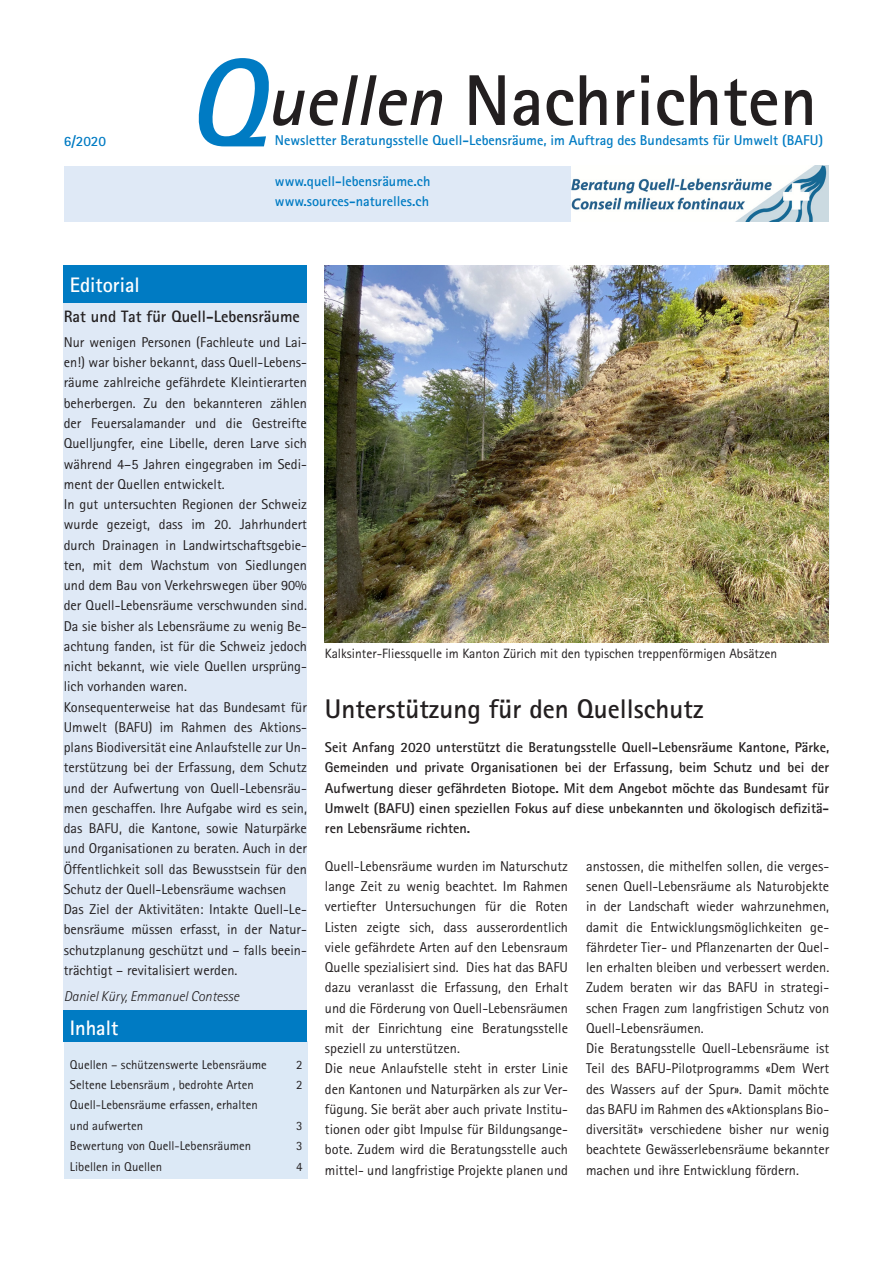
<style>
.page{position:relative;width:893px;height:1263px;background:#fff}
.page>*{position:absolute;margin:0;border:0;box-sizing:border-box;transform-origin:0 0}
.Überschrift_1{font:italic 700 126px "Rotis Sans Serif";color:#007bc3}
.Überschrift_1-2{font:700 72px "Rotis Sans Serif";color:#231f20}
.Überschrift_1-3{font:700 27px "Rotis Sans Serif";color:#231f20}
.t1{font:700 21px "Rotis Sans Serif";color:#fff}
.Überschrift_3{font:700 16.5px "Rotis Sans Serif";color:#231f20}
.Fliesstext{font:14.25px/20.2px "Rotis Sans Serif";color:#231f20;text-align:justify}
.Lead{font:700 14.25px/20.2px "Rotis Sans Serif";color:#231f20;text-align:justify}
.Lead-2{font:700 14.25px "Rotis Sans Serif";color:#007bc3}
.Fliesstext-2{font:700 14.25px "Rotis Sans Serif";color:#007bc3}
.Fliesstext-3{font:italic 300 14.25px "Rotis Sans Serif";color:#231f20}
.LegendeBild{font:13.5px "Rotis Sans Serif";color:#231f20}
.Fliesstext-4{font:12.75px/20.2px "Rotis Sans Serif";color:#231f20}
.s1{font-style:italic}
</style>
<div class="page">
<div style="left:64px;top:265px;width:243px;height:773px;background:#dfe9f6"></div>
<div style="left:64px;top:1042px;width:243px;height:137px;background:#dce9f6"></div>
<div style="left:64px;top:1011px;width:243px;height:31px;background:#007bc3"></div>
<div style="left:64px;top:166px;width:764px;height:56px;background:#dfe9f6"></div>
<div style="left:64px;top:265px;width:243px;height:37px;background:#007bc3"></div>
<img style="left:572px;top:166px;width:256px;height:56px">
<img style="left:325px;top:265px;width:503px;height:378px">
<p class="Lead-2" style="left:64px;top:132px;width:44px">6/2020</p>
<p class="t1" style="left:70px;top:272px;width:72px">Editorial</p>
<p class="Überschrift_1" style="left:186px;top:24px;width:114px">Q</p>
<p class="Fliesstext-2" style="left:275px;top:172px;width:157px">www.quell-lebensräume.ch</p>
<p class="Fliesstext-2" style="left:275px;top:192px;width:156px">www.sources-naturelles.ch</p>
<p class="Überschrift_1-2" style="left:266px;top:55px;width:552px"><span class="s1">uellen</span> Nachrichten</p>
<p class="Lead-2" style="left:275px;top:131px;width:550px">Newsletter Beratungsstelle Quell-Lebensräume, im Auftrag des Bundesamts für Umwelt (BAFU)</p>
<p class="Überschrift_3" style="left:64px;top:306px;width:238px">Rat und Tat für Quell-Lebensräume</p>
<p class="Fliesstext" style="left:64px;top:332px;width:245px">Nur wenigen Personen (Fachleute und Lai&shy;en!) war bisher bekannt, dass Quell-Lebens&shy;räume zahlreiche gefährdete Kleintierarten beherbergen. Zu den bekannteren zählen der Feuersalamander und die Gestreifte Quelljungfer, eine Libelle, deren Larve sich während 4–5 Jahren eingegraben im Sedi&shy;ment der Quellen entwickelt.</p>
<p class="Fliesstext" style="left:64px;top:494px;width:245px">In gut untersuchten Regionen der Schweiz wurde gezeigt, dass im 20. Jahrhundert durch Drainagen in Landwirtschaftsgebie&shy;ten, mit dem Wachstum von Siedlungen und dem Bau von Verkehrswegen über 90% der Quell-Lebensräume verschwunden sind.<br>Da sie bisher als Lebensräume zu wenig Be&shy;achtung fanden, ist für die Schweiz jedoch nicht bekannt, wie viele Quellen ursprüng&shy;lich vorhanden waren.</p>
<p class="Fliesstext" style="left:64px;top:696px;width:245px">Konsequenterweise hat das Bundesamt für Umwelt (BAFU) im Rahmen des Aktions&shy;plans Biodiversität eine Anlaufstelle zur Un&shy;terstützung bei der Erfassung, dem Schutz und der Aufwertung von Quell-Lebensräu&shy;men geschaffen. Ihre Aufgabe wird es sein, das BAFU, die Kantone, sowie Naturpärke und Organisationen zu beraten. Auch in der Öffentlichkeit soll das Bewusstsein für den Schutz der Quell-Lebensräume wachsen</p>
<p class="Fliesstext" style="left:64px;top:899px;width:245px">Das Ziel der Aktivitäten: Intakte Quell-Le&shy;bensräume müssen erfasst, in der Natur&shy;schutzplanung geschützt und – falls beein&shy;trächtigt – revitalisiert werden.</p>
<p class="Fliesstext-3" style="left:64px;top:988px;width:177px">Daniel Küry, Emmanuel Contesse</p>
<p class="t1" style="left:70px;top:1014px;width:50px">Inhalt</p>
<p class="Fliesstext-4" style="left:70px;top:1054px;width:198px">Quellen – schützenswerte Lebensräume</p>
<p class="Fliesstext-4" style="left:296px;top:1054px;width:8px">2</p>
<p class="Fliesstext-4" style="left:70px;top:1074px;width:185px">Seltene Lebensräum , bedrohte Arten</p>
<p class="Fliesstext-4" style="left:296px;top:1074px;width:8px">2</p>
<p class="Fliesstext-4" style="left:70px;top:1095px;width:189px">Quell-Lebensräume erfassen, erhalten und aufwerten</p>
<p class="Fliesstext-4" style="left:296px;top:1115px;width:8px">3</p>
<p class="Fliesstext-4" style="left:70px;top:1135px;width:183px">Bewertung von Quell-Lebensräumen</p>
<p class="Fliesstext-4" style="left:296px;top:1135px;width:8px">3</p>
<p class="Fliesstext-4" style="left:70px;top:1157px;width:94px">Libellen in Quellen</p>
<p class="Fliesstext-4" style="left:296px;top:1157px;width:8px">4</p>
<p class="LegendeBild" style="left:325px;top:645px;width:454px">Kalksinter-Fliessquelle im Kanton Zürich mit den typischen treppenförmigen Absätzen</p>
<p class="Überschrift_1-3" style="left:325px;top:691px;width:380px">Unterstützung für den Quellschutz</p>
<p class="Lead" style="left:325px;top:737px;width:506px">Seit Anfang 2020 unterstützt die Beratungsstelle Quell-Lebensräume Kantone, Pärke, Gemeinden und private Organisationen bei der Erfassung, beim Schutz und bei der Aufwertung dieser gefährdeten Biotope. Mit dem Angebot möchte das Bundesamt für Umwelt (BAFU) einen speziellen Fokus auf diese unbekannten und ökologisch defizitä&shy;ren Lebensräume richten.</p>
<p class="Fliesstext" style="left:586px;top:856px;width:245px">anstossen, die mithelfen sollen, die verges&shy;senen Quell-Lebensräume als Naturobjekte in der Landschaft wieder wahrzunehmen, damit die Entwicklungsmöglichkeiten ge&shy;fährdeter Tier- und Pflanzenarten der Quel&shy;len erhalten bleiben und verbessert werden.<br>Zudem beraten wir das BAFU in strategi&shy;schen Fragen zum langfristigen Schutz von Quell-Lebensräumen.</p>
<p class="Fliesstext" style="left:586px;top:1038px;width:245px">Die Beratungsstelle Quell-Lebensräume ist Teil des BAFU-Pilotprogramms «Dem Wert des Wassers auf der Spur». Damit möchte das BAFU im Rahmen des «Aktionsplans Bio&shy;diversität» verschiedene bisher nur wenig beachtete Gewässerlebensräume bekannter machen und ihre Entwicklung fördern.</p>
<p class="Fliesstext" style="left:325px;top:856px;width:245px">Quell-Lebensräume wurden im Naturschutz lange Zeit zu wenig beachtet. Im Rahmen vertiefter Untersuchungen für die Roten Listen zeigte sich, dass ausserordentlich viele gefährdete Arten auf den Lebensraum Quelle spezialisiert sind. Dies hat das BAFU dazu veranlasst die Erfassung, den Erhalt und die Förderung von Quell-Lebensräumen mit der Einrichtung eine Beratungsstelle speziell zu unterstützen.</p>
<p class="Fliesstext" style="left:325px;top:1058px;width:245px">Die neue Anlaufstelle steht in erster Linie den Kantonen und Naturpärken als zur Ver&shy;fügung. Sie berät aber auch private Institu&shy;tionen oder gibt Impulse für Bildungsange&shy;bote. Zudem wird die Beratungsstelle auch mittel- und langfristige Projekte planen und</p>
</div>
